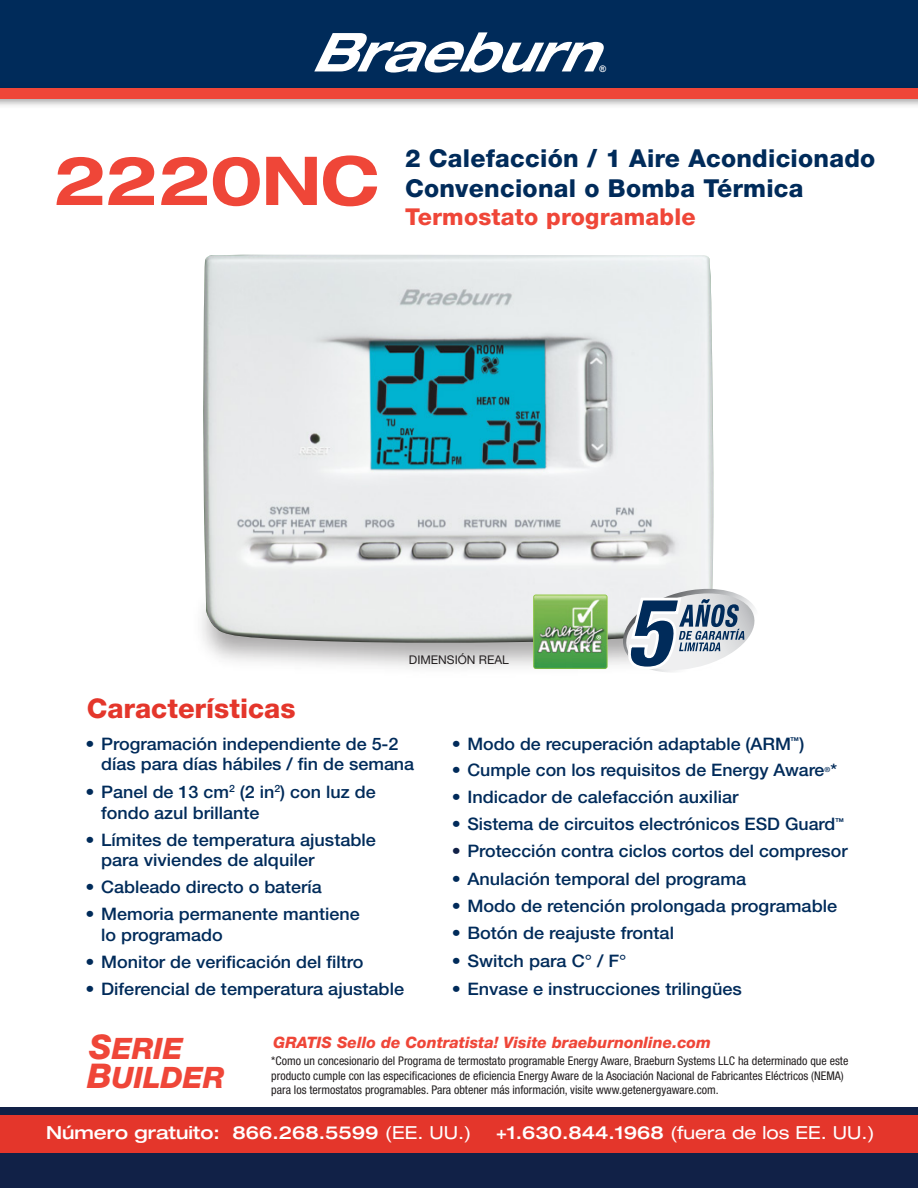
<style>
.page{position:relative;width:918px;height:1188px;background:#fff}
.page>*{position:absolute;margin:0;border:0;box-sizing:border-box;transform-origin:0 0}
.t1{font:italic 900 condensed 97.35px "Helvetica Neue LT Std";color:#002b5a;scale:.94 1}
.t2{font:700 expanded 67.5px "Helvetica Neue LT Std";letter-spacing:-.01em;color:#ef4638;scale:.95 1}
.t3{font:italic 800 29.55px/28.8px "Helvetica Neue LT Std";color:#ef4638}
.t4{font:800 27.15px "Helvetica Neue LT Std";color:#e4362b}
.t5{font:800 24.75px/30px "Helvetica Neue LT Std";letter-spacing:.01em;color:#002b5a}
.t6{font:800 23.25px "Helvetica Neue LT Std";letter-spacing:.01em;color:#ef4638}
.t7{font:500 expanded 18px "Helvetica Neue LT Std";color:#fff}
.t8{font:expanded 18px "Helvetica Neue LT Std";color:#fff}
.t9{font:500 17.25px/20.7px "Helvetica Neue LT Std";color:#002b5a;scale:1.05 1}
.t10{font:500 17.25px "Helvetica Neue LT Std";color:#002b5a}
.t11{font:italic 800 15.75px "Helvetica Neue LT Std";color:#ef4638}
.t12{font:condensed 12px/14.4px "Helvetica Neue LT Std";color:#231f20}
.t13{font:12px "Helvetica Neue LT Std";color:#231f20}
.t14{font:700 9px "Arial";color:#fff}
.t15{font:500 7.05px "Helvetica Neue LT Std";color:#002b5a;scale:1.05 1}
.t16{font:700 5.25px "Helvetica Neue LT Std";color:#002b5a;scale:1.05 1}
.s1{color:#112147}
.s2{font-size:34.05px}
.s3{font-weight:400}
.s4{font-weight:500}
</style>
<div class="page">
<div style="left:0;top:0;width:918px;height:97px;background:#002b5a"></div>
<div style="left:0;top:1115px;width:918px;height:60px;background:#e4362b"></div>
<div style="left:0;top:1153px;width:918px;height:35px;background:#112147"></div>
<div style="left:0;top:1108px;width:918px;height:7px;background:#112147"></div>
<svg style="left:314px;top:32px;width:290px;height:41px"></svg>
<img style="left:0;top:88px;width:918px;height:18px">
<div style="left:0;top:89px;width:918px;height:10px;background:#ef4638"></div>
<img style="left:203px;top:255px;width:510px;height:390px">
<svg style="left:207px;top:587px;width:548px;height:85px"></svg>
<p class="t14" style="left:599px;top:63px;width:8px">®</p>
<h2 class="t2" style="left:54px;top:139px;width:344px">2220NC</h2>
<h3 class="t5" style="left:405px;top:143px;width:472px">2 Calefacción / 1 Aire Acondicionado<br>Convencional o Bomba Térmica</h3>
<h3 class="t6" style="left:405px;top:203px;width:292px">Termostato programable</h3>
<p class="t13" style="left:409px;top:653px;width:102px">DIMENSIÓN REAL</p>
<h1 class="t1" style="left:625px;top:572px;width:52px">5</h1>
<h3 class="t4" style="left:87px;top:693px;width:210px">Características</h3>
<p class="t9" style="left:101px;top:733px;width:300px;text-indent:-16px">• Programación independiente de 5-2 días para días hábiles / fin de semana</p>
<p class="t9" style="left:101px;top:781px;width:263px;text-indent:-16px">• Panel de 13 cm<sup>2</sup> (2 in<sup>2</sup>) con luz de fondo azul brillante</p>
<p class="t9" style="left:101px;top:829px;width:263px;text-indent:-16px">• Límites de temperatura ajustable para viviendes de alquiler</p>
<p class="t9" style="left:86px;top:877px;width:226px">• Cableado directo o batería</p>
<p class="t9" style="left:101px;top:904px;width:248px;text-indent:-16px">• Memoria permanente mantiene lo programado</p>
<p class="t9" style="left:86px;top:951px;width:266px">• Monitor de verificación del filtro</p>
<p class="t9" style="left:86px;top:978px;width:305px">• Diferencial de temperatura ajustable</p>
<p class="t9" style="left:452px;top:733px;width:337px">• Modo de recuperación adaptable (ARM )</p>
<p class="t9" style="left:452px;top:759px;width:368px">• Cumple con los requisitos de Energy Aware *</p>
<p class="t16" style="left:791px;top:736px;width:9px">TM</p>
<p class="t15" style="left:825px;top:765px;width:7px">®</p>
<p class="t9" style="left:452px;top:786px;width:275px">• Indicador de calefacción auxiliar</p>
<p class="t9" style="left:452px;top:813px;width:367px">• Sistema de circuitos electrónicos ESD Guard</p>
<p class="t10" style="left:452px;top:840px;width:397px"><span class="s1">•</span> Protección contra ciclos cortos del compresor</p>
<p class="t9" style="left:452px;top:868px;width:282px">• Anulación temporal del programa</p>
<p class="t9" style="left:452px;top:896px;width:368px">• Modo de retención prolongada programable</p>
<p class="t9" style="left:452px;top:923px;width:213px">• Botón de reajuste frontal</p>
<p class="t9" style="left:452px;top:950px;width:168px">• Switch para C° / F°</p>
<p class="t9" style="left:452px;top:978px;width:278px">• Envase e instrucciones trilingües</p>
<p class="t16" style="left:836px;top:816px;width:9px">TM</p>
<h3 class="t3" style="left:87px;top:1034px;width:139px"><span class="s2">S</span>ERIE<br><span class="s2">B</span>UILDER</h3>
<p class="t11" style="left:273px;top:1033px;width:439px">GRATIS Sello de Contratista! Visite braeburnonline.com</p>
<p class="t12" style="left:271px;top:1054px;width:579px">*Como un concesionario del Programa de termostato programable Energy Aware, Braeburn Systems LLC ha determinado que este producto cumple con las especificaciones de eficiencia Energy Aware de la Asociación Nacional de Fabricantes Eléctricos (NEMA) para los termostatos programables. Para obtener más información, visite www.getenergyaware.com.</p>
<p class="t7" style="left:46px;top:1122px;width:427px">Número gratuito: 866.268.5599 <span class="s3">(EE. UU.)</span></p>
<p class="t8" style="left:496px;top:1122px;width:380px"><span class="s4">+1.630.844.1968</span> (fuera de los EE. UU.)</p>
</div>
